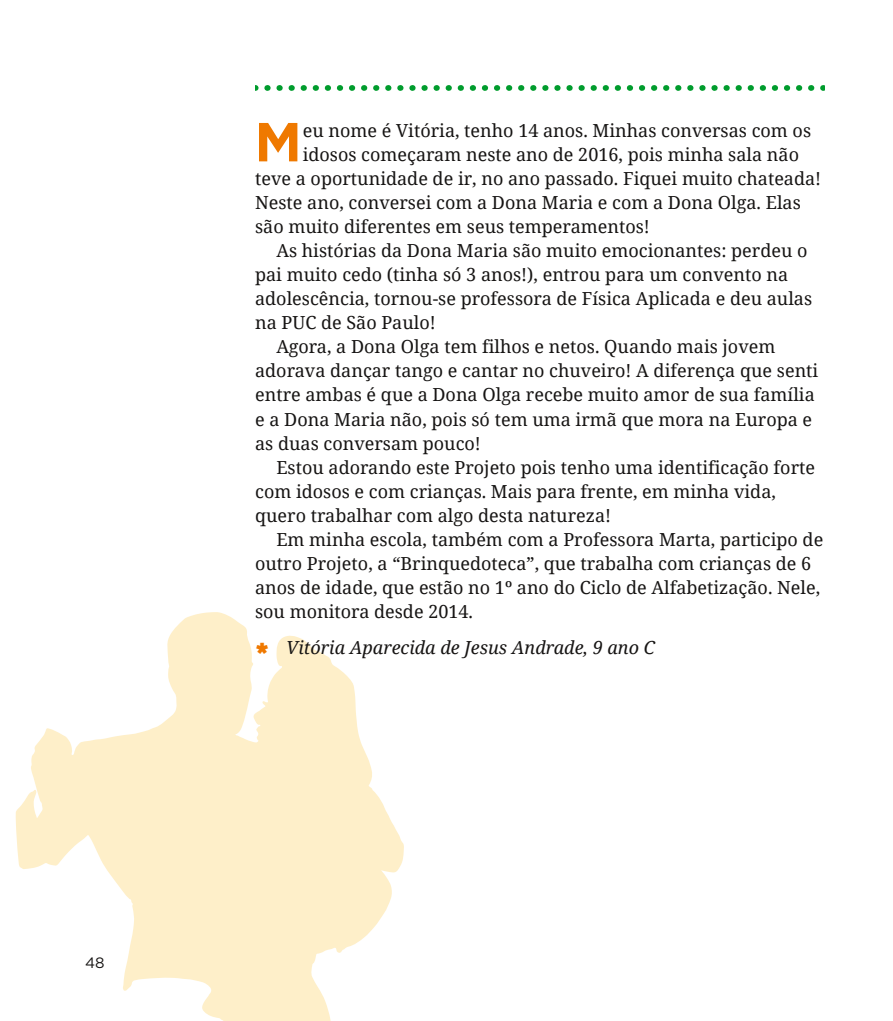
<style>
.page{position:relative;width:893px;height:1021px;background:#fff}
.page>*{position:absolute;margin:0;border:0;box-sizing:border-box;transform-origin:0 0}
.t1{font:700 54.9px "Gotham";color:#ef7900}
.t2{font:18px "Noto Serif";color:#161413}
.t3{font:italic 18px "Noto Serif";color:#161413}
.t4{font:15px "Gotham";color:#161413}
</style>
<div class="page">
<svg style="left:15px;top:612px;width:389px;height:408px;fill:#feefc9"></svg>
<svg style="left:255px;top:85px;width:570px;height:6px"></svg>
<svg style="left:256px;top:642px;width:12px;height:11px"></svg>
<p class="t4" style="left:85px;top:955px;width:21px">48</p>
<h1 class="t1" style="left:254px;top:117px;width:49px">M</h1>
<p class="t2" style="left:303px;top:118px;width:510px">eu nome é Vitória, tenho 14 anos. Minhas conversas com os</p>
<p class="t2" style="left:303px;top:142px;width:498px">idosos começaram neste ano de 2016, pois minha sala não</p>
<p class="t2" style="left:255px;top:166px;width:568px">teve a oportunidade de ir, no ano passado. Fiquei muito chateada!</p>
<p class="t2" style="left:255px;top:190px;width:547px">Neste ano, conversei com a Dona Maria e com a Dona Olga. Elas</p>
<p class="t2" style="left:255px;top:214px;width:396px">são muito diferentes em seus temperamentos!</p>
<p class="t2" style="left:276px;top:238px;width:533px">As histórias da Dona Maria são muito emocionantes: perdeu o</p>
<p class="t2" style="left:255px;top:262px;width:534px">pai muito cedo (tinha só 3 anos!), entrou para um convento na</p>
<p class="t2" style="left:255px;top:286px;width:559px">adolescência, tornou-se professora de Física Aplicada e deu aulas</p>
<p class="t2" style="left:255px;top:310px;width:182px">na PUC de São Paulo!</p>
<p class="t2" style="left:276px;top:334px;width:500px">Agora, a Dona Olga tem filhos e netos. Quando mais jovem</p>
<p class="t2" style="left:255px;top:358px;width:565px">adorava dançar tango e cantar no chuveiro! A diferença que senti</p>
<p class="t2" style="left:255px;top:382px;width:561px">entre ambas é que a Dona Olga recebe muito amor de sua família</p>
<p class="t2" style="left:255px;top:406px;width:559px">e a Dona Maria não, pois só tem uma irmã que mora na Europa e</p>
<p class="t2" style="left:255px;top:430px;width:227px">as duas conversam pouco!</p>
<p class="t2" style="left:276px;top:454px;width:540px">Estou adorando este Projeto pois tenho uma identificação forte</p>
<p class="t2" style="left:255px;top:478px;width:522px">com idosos e com crianças. Mais para frente, em minha vida,</p>
<p class="t2" style="left:255px;top:502px;width:358px">quero trabalhar com algo desta natureza!</p>
<p class="t2" style="left:276px;top:526px;width:548px">Em minha escola, também com a Professora Marta, participo de</p>
<p class="t2" style="left:255px;top:550px;width:558px">outro Projeto, a “Brinquedoteca”, que trabalha com crianças de 6</p>
<p class="t2" style="left:255px;top:574px;width:567px">anos de idade, que estão no 1º ano do Ciclo de Alfabetização. Nele,</p>
<p class="t2" style="left:255px;top:598px;width:219px">sou monitora desde 2014.</p>
<p class="t3" style="left:286px;top:634px;width:370px">Vitória Aparecida de Jesus Andrade, 9 ano C</p>
</div>
